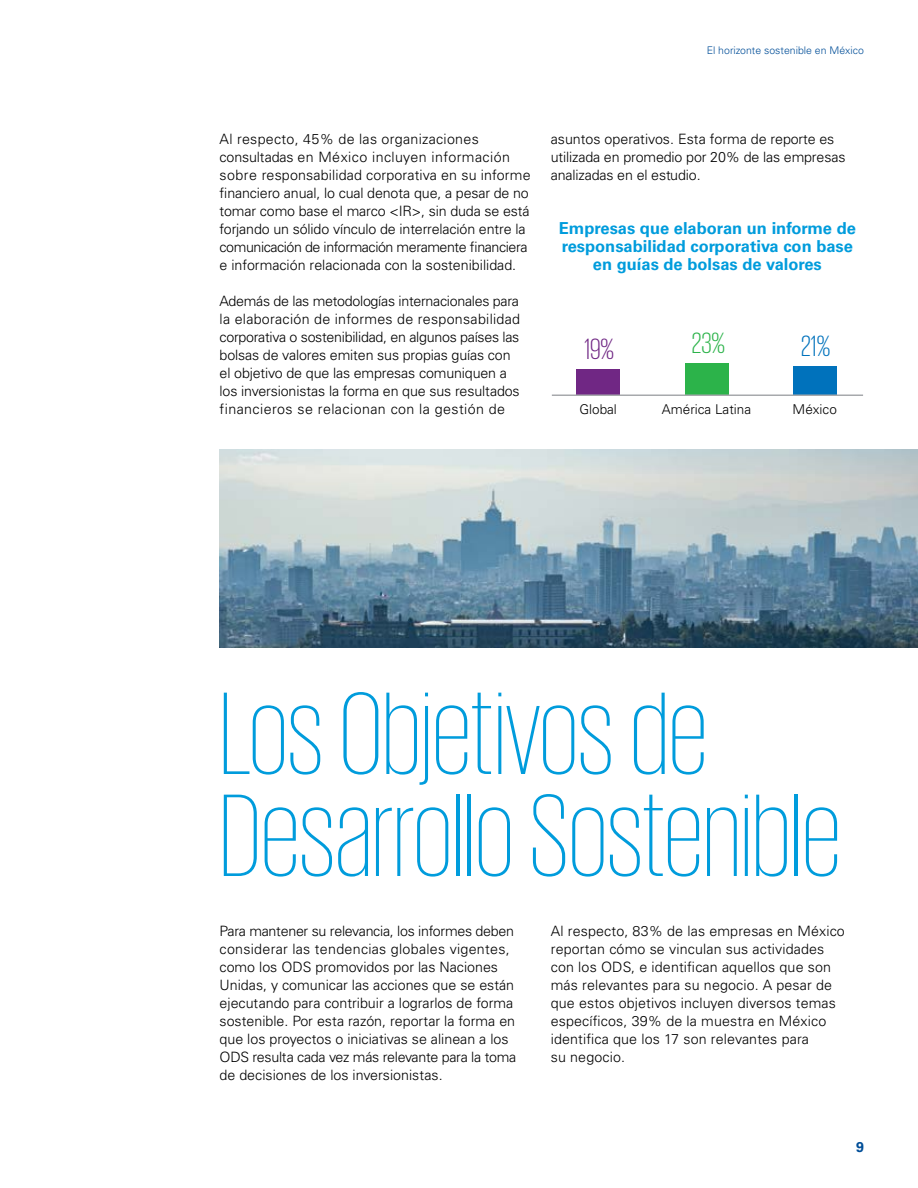
<style>
.page{position:relative;width:918px;height:1188px;background:#fff}
.page>*{position:absolute;margin:0;border:0;box-sizing:border-box;transform-origin:0 0}
.t1{font:200 120px/102px "KPMG";color:#009cdc}
.t2{font:300 30px "KPMG";color:#702784}
.t3{font:300 30px "KPMG";color:#2cb34a}
.t4{font:300 30px "KPMG";color:#0072bc}
.t5{font:700 16.5px/18px "Univers";color:#009cdc;text-align:center}
.t6{font:300 14.25px/18px "Univers";color:#000}
.t7{font:700 14.25px "Univers";color:#004e98}
.t8{font:300 13.5px "Univers";color:#000}
.t9{font:300 10.5px "Univers";color:#004e98}
</style>
<div class="page">
<img style="left:220px;top:450px;width:698px;height:198px">
<div style="left:793px;top:367px;width:44px;height:29px;background:#0072bc"></div>
<div style="left:686px;top:364px;width:43px;height:32px;background:#2cb34a"></div>
<div style="left:576px;top:370px;width:44px;height:26px;background:#702784"></div>
<hr style="left:552px;top:394px;width:311px;height:2px;background:#a7a9ac">
<p class="t9" style="left:707px;top:44px;width:159px">El horizonte sostenible en México</p>
<p class="t6" style="left:220px;top:130px;width:312px">Al respecto, 45% de las organizaciones consultadas en México incluyen información sobre responsabilidad corporativa en su informe financiero anual, lo cual denota que, a pesar de no tomar como base el marco &lt;IR&gt;, sin duda se está forjando un sólido vínculo de interrelación entre la comunicación de información meramente financiera e información relacionada con la sostenibilidad.</p>
<p class="t6" style="left:220px;top:292px;width:302px">Además de las metodologías internacionales para la elaboración de informes de responsabilidad corporativa o sostenibilidad, en algunos países las bolsas de valores emiten sus propias guías con el objetivo de que las empresas comuniquen a los inversionistas la forma en que sus resultados financieros se relacionan con la gestión de</p>
<p class="t6" style="left:551px;top:130px;width:296px">asuntos operativos. Esta forma de reporte es utilizada en promedio por 20% de las empresas analizadas en el estudio.</p>
<p class="t5" style="left:559px;top:219px;width:299px">Empresas que elaboran un informe de responsabilidad corporativa con base en guías de bolsas de valores</p>
<h2 class="t2" style="left:584px;top:334px;width:31px">19%</h2>
<h2 class="t3" style="left:692px;top:329px;width:35px">23%</h2>
<h2 class="t4" style="left:801px;top:332px;width:31px">21%</h2>
<p class="t8" style="left:579px;top:401px;width:39px">Global</p>
<p class="t8" style="left:662px;top:401px;width:91px">América Latina</p>
<p class="t8" style="left:793px;top:401px;width:46px">México</p>
<h1 class="t1" style="left:220px;top:680px;width:623px">Los Objetivos de<br>Desarrollo Sostenible</h1>
<p class="t6" style="left:220px;top:922px;width:298px">Para mantener su relevancia, los informes deben considerar las tendencias globales vigentes, como los ODS promovidos por las Naciones Unidas, y comunicar las acciones que se están ejecutando para contribuir a lograrlos de forma sostenible. Por esta razón, reportar la forma en que los proyectos o iniciativas se alinean a los ODS resulta cada vez más relevante para la toma de decisiones de los inversionistas.</p>
<p class="t6" style="left:551px;top:922px;width:296px">Al respecto, 83% de las empresas en México reportan cómo se vinculan sus actividades con los ODS, e identifican aquellos que son más relevantes para su negocio. A pesar de que estos objetivos incluyen diversos temas específicos, 39% de la muestra en México identifica que los 17 son relevantes para<br>su negocio.</p>
<p class="t7" style="left:856px;top:1139px;width:9px">9</p>
</div>
